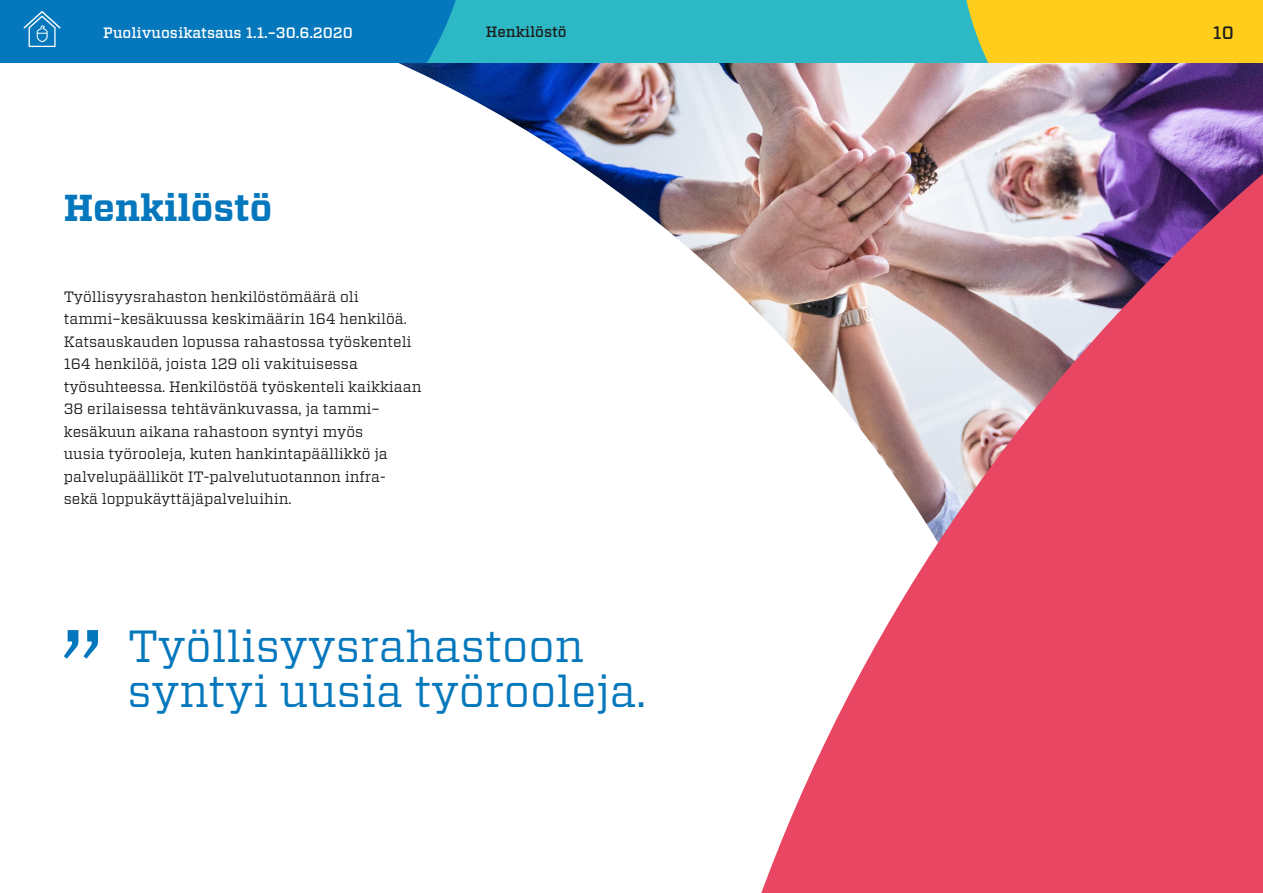
<style>
.page{position:relative;width:1263px;height:893px;background:#fff}
.page>*{position:absolute;margin:0;border:0;box-sizing:border-box;transform-origin:0 0}
.t1{font:109.35px "Vitesse";color:#0578bd}
.t2{font:45px/45px "Vitesse";color:#0578bd}
.t3{font:700 37.5px "Vitesse";color:#0578bd}
.t4{font:500 18px "Vitesse";color:#1d1d1b}
.Leipis_ilman_tavutus{font:15px/22.5px "Vitesse";color:#1d1d1b}
.t5{font:500 15px "Vitesse";color:#fff}
.t6{font:500 15px "Vitesse";color:#1d1d1b}
</style>
<div class="page">
<img style="left:398px;top:63px;width:257px;height:158px">
<img style="left:655px;top:63px;width:608px;height:830px">
<div style="left:470px;top:0;width:490px;height:63px;background:#2db8c5"></div>
<div style="left:960px;top:0;width:303px;height:63px;background:#ffcd1c"></div>
<svg style="left:0;top:0;width:470px;height:63px;background:#097cbe"></svg>
<p class="t5" style="left:103px;top:22px;width:251px">Puolivuosikatsaus 1.1.–30.6.2020</p>
<p class="t4" style="left:1213px;top:20px;width:22px">10</p>
<p class="t6" style="left:486px;top:22px;width:83px">Henkilöstö</p>
<h1 class="t3" style="left:64px;top:183px;width:210px">Henkilöstö</h1>
<p class="Leipis_ilman_tavutus" style="left:64px;top:285px;width:359px">Työllisyysrahaston henkilöstömäärä oli tammi–kesäkuussa keskimäärin 164 henkilöä.<br>Katsauskauden lopussa rahastossa työskenteli 164 henkilöä, joista 129 oli vakituisessa työsuhteessa. Henkilöstöä työskenteli kaikkiaan 38 erilaisessa tehtävänkuvassa, ja tammi– kesäkuun aikana rahastoon syntyi myös<br>uusia työrooleja, kuten hankintapäällikkö ja palvelupäälliköt IT-palvelutuotannon infra&shy;sekä loppukäyttäjäpalveluihin.</p>
<h1 class="t1" style="left:61px;top:594px;width:44px">”</h1>
<h2 class="t2" style="left:128px;top:623px;width:520px">Työllisyysrahastoon syntyi uusia työrooleja.</h2>
</div>
